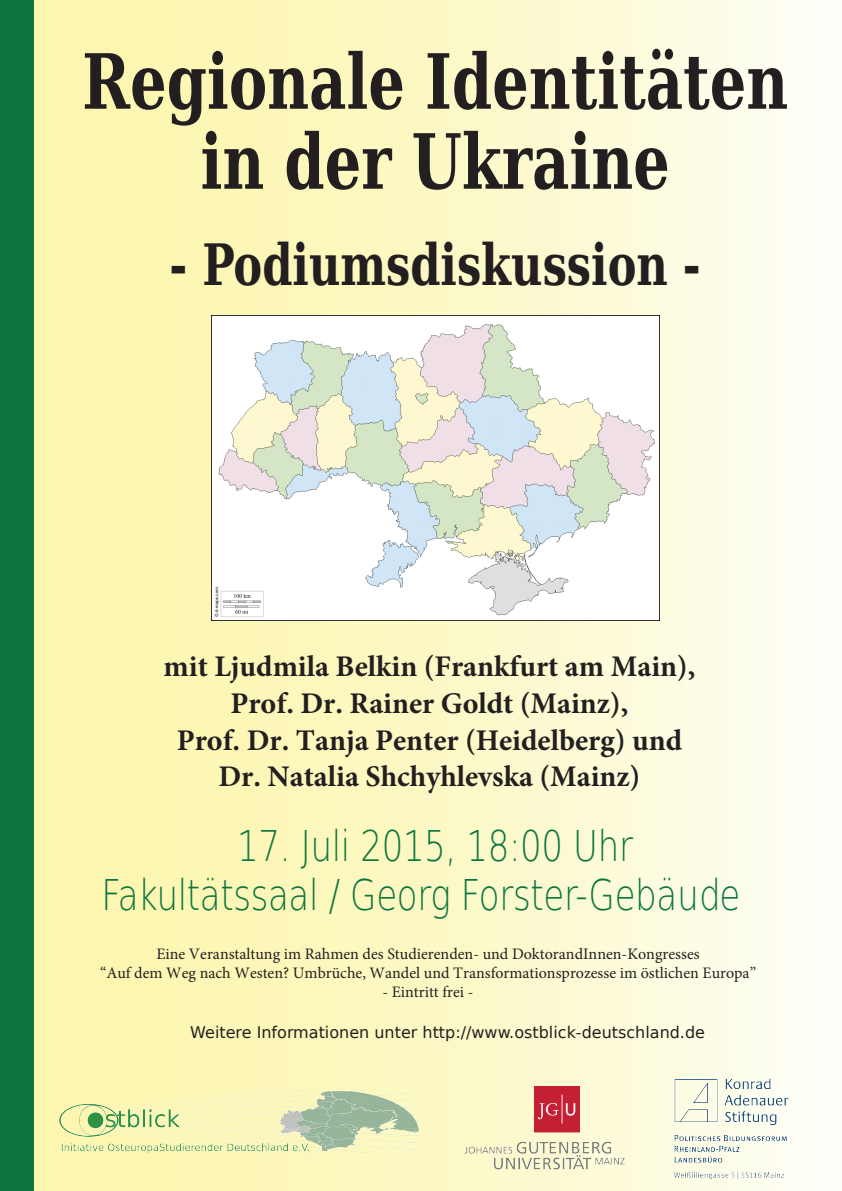
<style>
.page{position:relative;width:842px;height:1191px;background:#fff}
.page>*{position:absolute;margin:0;border:0;box-sizing:border-box;transform-origin:0 0}
.t1{font:700 76.2px/80px "DejaVu Serif Condensed";color:#231f20;text-align:center;scale:.84 1}
.t2{font:700 57.1px "DejaVu Serif Condensed";color:#231f20;scale:.84 1}
.t3{font:200 42.5px/48.6px "DejaVu Sans";letter-spacing:-.01em;color:#0c763e;scale:.8 1}
.t4{font:700 30px/36.8px "Minion Pro";color:#231f20;text-align:center}
.t5{font:16px/19px "Minion Pro";color:#231f20;text-align:center}
.t6{font:16px "DejaVu Sans";color:#231f20}
</style>
<div class="page">
<div style="left:0;top:0;width:842px;height:1191px;background:linear-gradient(to right,#fbf4a1,#fefdf2)"></div>
<img style="left:211px;top:315px;width:448px;height:306px">
<div style="left:0;top:0;width:34px;height:1191px;background:#0c763e"></div>
<img style="left:60px;top:1091px;width:360px;height:61px">
<img style="left:455px;top:1075px;width:179px;height:106px">
<img style="left:670px;top:1075px;width:121px;height:106px">
<h1 class="t1" style="left:82px;top:40px;width:842px">Regionale Identitäten in der Ukraine</h1>
<h2 class="t2" style="left:169px;top:219px;width:634px">- Podiumsdiskussion -</h2>
<h3 class="t4" style="left:164px;top:647px;width:533px">mit Ljudmila Belkin (Frankfurt am Main), Prof. Dr. Rainer Goldt (Mainz),<br>Prof. Dr. Tanja Penter (Heidelberg) und Dr. Natalia Shchyhlevska (Mainz)</h3>
<h3 class="t3" style="left:102px;top:819px;width:800px;text-indent:136px">17. Juli 2015, 18:00 Uhr<br>Fakultätssaal / Georg Forster-Gebäude</h3>
<p class="t5" style="left:100px;top:944px;width:658px">Eine Veranstaltung im Rahmen des Studierenden- und DoktorandInnen-Kongresses<br>“Auf dem Weg nach Westen? Umbrüche, Wandel und Transformationsprozesse im östlichen Europa”</p>
<p class="t5" style="left:382px;top:982px;width:93px">- Eintritt frei -</p>
<p class="t6" style="left:190px;top:1019px;width:516px">Weitere Informationen unter http://www.ostblick-deutschland.de</p>
</div>
